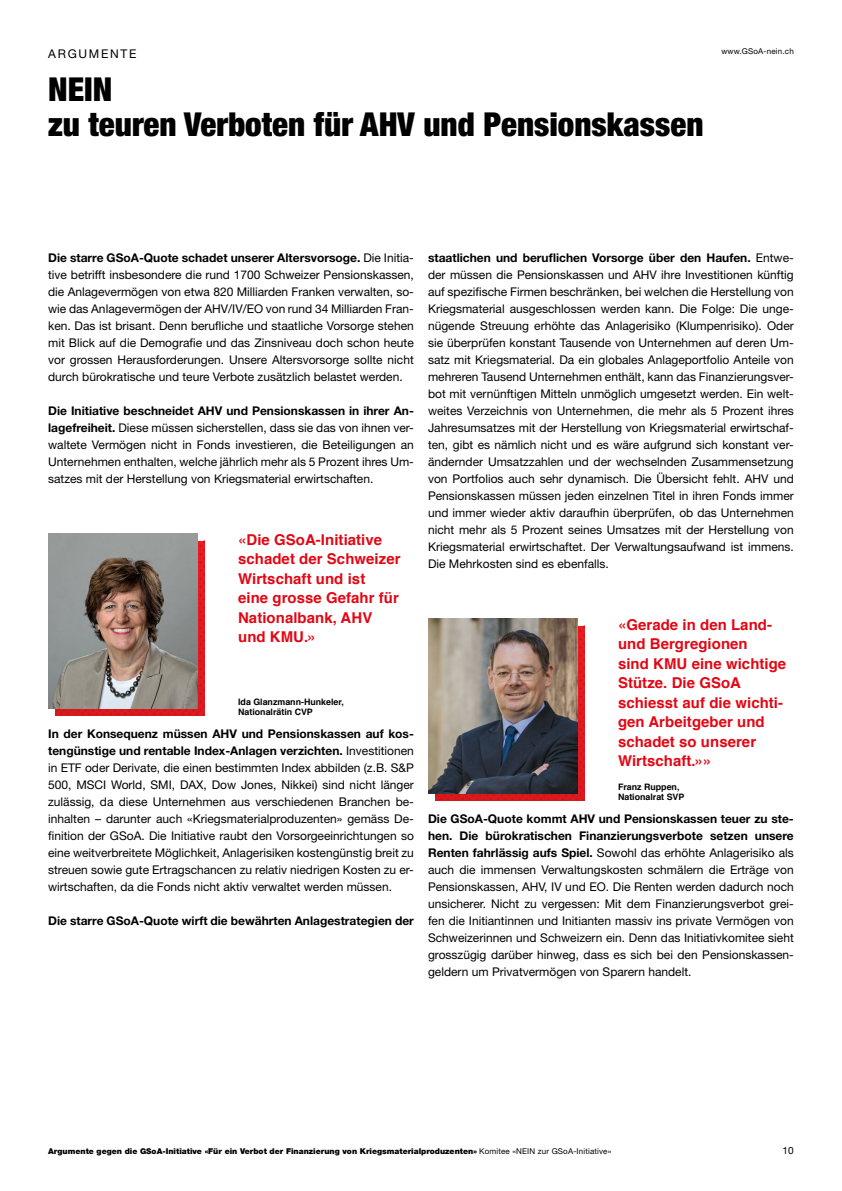
<style>
.page{position:relative;width:842px;height:1191px;background:#fff}
.page>*{position:absolute;margin:0;border:0;box-sizing:border-box;transform-origin:0 0}
.t1{font:900 condensed 33px/35px "Helvetica Neue";color:#000}
.t2{font:700 14.9px/19.5px "Helvetica";letter-spacing:.005em;color:#e30613}
.t3{font:12px/17px "Helvetica Neue";color:#000;text-align:justify}
.t4{font:700 12px/17px "Helvetica Neue LT Std";color:#000}
.t5{font:12px "Helvetica Neue";letter-spacing:.145em;color:#000}
.t6{font:10px "Helvetica Neue";color:#000}
.t7{font:700 8.8px/10.6px "Helvetica";color:#000}
.t8{font:900 8px "Helvetica Neue LT Pro";color:#000}
.t9{font:8px "Helvetica Neue";letter-spacing:.02em;color:#000}
.s1{font-family:"Helvetica Neue";font-weight:400}
.s2{font-family:"Helvetica Neue LT Std";font-weight:700}
</style>
<div class="page">
<svg style="left:55px;top:541px;width:150px;height:174px;background:#d82126"></svg>
<svg style="left:435px;top:626px;width:150px;height:174px;background:#c91f23"></svg>
<img style="left:48px;top:534px;width:150px;height:174px">
<img style="left:428px;top:619px;width:149px;height:174px">
<p class="t5" style="left:48px;top:46px;width:90px">ARGUMENTE</p>
<h1 class="t1" style="left:48px;top:72px;width:657px">NEIN<br>zu teuren Verboten für AHV und Pensionskassen</h1>
<p class="t9" style="left:721px;top:47px;width:74px">www.GSoA-nein.ch</p>
<p class="t4" style="left:48px;top:249px;width:367px">Die starre GSoA-Quote schadet unserer Altersvorsoge. <span class="s1">Die Initia-</span></p>
<p class="t3" style="left:48px;top:266px;width:367px">tive betrifft insbesondere die rund 1700 Schweizer Pensionskassen, die Anlagevermögen von etwa 820 Milliarden Franken verwalten, so&shy;wie das Anlagevermögen der AHV/IV/EO von rund 34 Milliarden Fran&shy;ken. Das ist brisant. Denn berufliche und staatliche Vorsorge stehen mit Blick auf die Demografie und das Zinsniveau doch schon heute vor grossen Herausforderungen. Unsere Altersvorsorge sollte nicht durch bürokratische und teure Verbote zusätzlich belastet werden.</p>
<p class="t4" style="left:48px;top:402px;width:367px">Die Initiative beschneidet AHV und Pensionskassen in ihrer An-</p>
<p class="t3" style="left:48px;top:419px;width:367px"><span class="s2">lagefreiheit.</span> Diese müssen sicherstellen, dass sie das von ihnen ver&shy;waltete Vermögen nicht in Fonds investieren, die Beteiligungen an Unternehmen enthalten, welche jährlich mehr als 5 Prozent ihres Um&shy;satzes mit der Herstellung von Kriegsmaterial erwirtschaften.</p>
<p class="t2" style="left:238px;top:530px;width:164px">«Die GSoA-Initiative schadet der Schweizer<br>Wirtschaft und ist<br>eine grosse Gefahr für<br>Nationalbank, AHV und KMU.»</p>
<p class="t7" style="left:238px;top:696px;width:107px">Ida Glanzmann-Hunkeler,<br>Nationalrätin CVP</p>
<p class="t4" style="left:48px;top:725px;width:367px">In der Konsequenz müssen AHV und Pensionskassen auf kos&shy;tengünstige und rentable Index-Anlagen verzichten. <span class="s1">Investitionen</span></p>
<p class="t3" style="left:48px;top:759px;width:367px">in ETF oder Derivate, die einen bestimmten Index abbilden (z.B. S&amp;P 500, MSCI World, SMI, DAX, Dow Jones, Nikkei) sind nicht länger zulässig, da diese Unternehmen aus verschiedenen Branchen be&shy;inhalten – darunter auch «Kriegsmaterialproduzenten» gemäss De&shy;finition der GSoA. Die Initiative raubt den Vorsorgeeinrichtungen so eine weitverbreitete Möglichkeit, Anlagerisiken kostengünstig breit zu streuen sowie gute Ertragschancen zu relativ niedrigen Kosten zu er&shy;wirtschaften, da die Fonds nicht aktiv verwaltet werden müssen.</p>
<p class="t4" style="left:48px;top:912px;width:367px">Die starre GSoA-Quote wirft die bewährten Anlagestrategien der</p>
<p class="t4" style="left:428px;top:249px;width:367px">staatlichen und beruflichen Vorsorge über den Haufen. <span class="s1">Entwe-</span></p>
<p class="t3" style="left:428px;top:266px;width:367px">der müssen die Pensionskassen und AHV ihre Investitionen künftig auf spezifische Firmen beschränken, bei welchen die Herstellung von Kriegsmaterial ausgeschlossen werden kann. Die Folge: Die unge&shy;nügende Streuung erhöhte das Anlagerisiko (Klumpenrisiko). Oder sie überprüfen konstant Tausende von Unternehmen auf deren Um&shy;satz mit Kriegsmaterial. Da ein globales Anlageportfolio Anteile von mehreren Tausend Unternehmen enthält, kann das Finanzierungsver&shy;bot mit vernünftigen Mitteln unmöglich umgesetzt werden. Ein welt&shy;weites Verzeichnis von Unternehmen, die mehr als 5 Prozent ihres Jahresumsatzes mit der Herstellung von Kriegsmaterial erwirtschaf&shy;ten, gibt es nämlich nicht und es wäre aufgrund sich konstant ver&shy;ändernder Umsatzzahlen und der wechselnden Zusammensetzung von Portfolios auch sehr dynamisch. Die Übersicht fehlt. AHV und Pensionskassen müssen jeden einzelnen Titel in ihren Fonds immer und immer wieder aktiv daraufhin überprüfen, ob das Unternehmen nicht mehr als 5 Prozent seines Umsatzes mit der Herstellung von Kriegsmaterial erwirtschaftet. Der Verwaltungsaufwand ist immens.<br>Die Mehrkosten sind es ebenfalls.</p>
<p class="t2" style="left:618px;top:615px;width:170px">«Gerade in den Land&shy;und Bergregionen<br>sind KMU eine wichtige<br>Stütze. Die GSoA schiesst auf die wichti&shy;gen Arbeitgeber und schadet so unserer<br>Wirtschaft.»»</p>
<p class="t7" style="left:618px;top:781px;width:68px">Franz Ruppen,<br>Nationalrat SVP</p>
<p class="t4" style="left:428px;top:810px;width:367px">Die GSoA-Quote kommt AHV und Pensionskassen teuer zu ste&shy;hen. Die bürokratischen Finanzierungsverbote setzen unsere</p>
<p class="t3" style="left:428px;top:844px;width:367px"><span class="s2">Renten fahrlässig aufs Spiel.</span> Sowohl das erhöhte Anlagerisiko als auch die immensen Verwaltungskosten schmälern die Erträge von Pensionskassen, AHV, IV und EO. Die Renten werden dadurch noch unsicherer. Nicht zu vergessen: Mit dem Finanzierungsverbot grei&shy;fen die Initiantinnen und Initianten massiv ins private Vermögen von Schweizerinnen und Schweizern ein. Denn das Initiativkomitee sieht grosszügig darüber hinweg, dass es sich bei den Pensionskassen&shy;geldern um Privatvermögen von Sparern handelt.</p>
<p class="t8" style="left:48px;top:1146px;width:565px">Argumente gegen die GSoA-Initiative «Für ein Verbot der Finanzierung von Kriegsmaterialproduzenten» <span class="s1">Komitee «NEIN zur GSoA-Initiative»</span></p>
<p class="t6" style="left:782px;top:1144px;width:13px">10</p>
</div>
